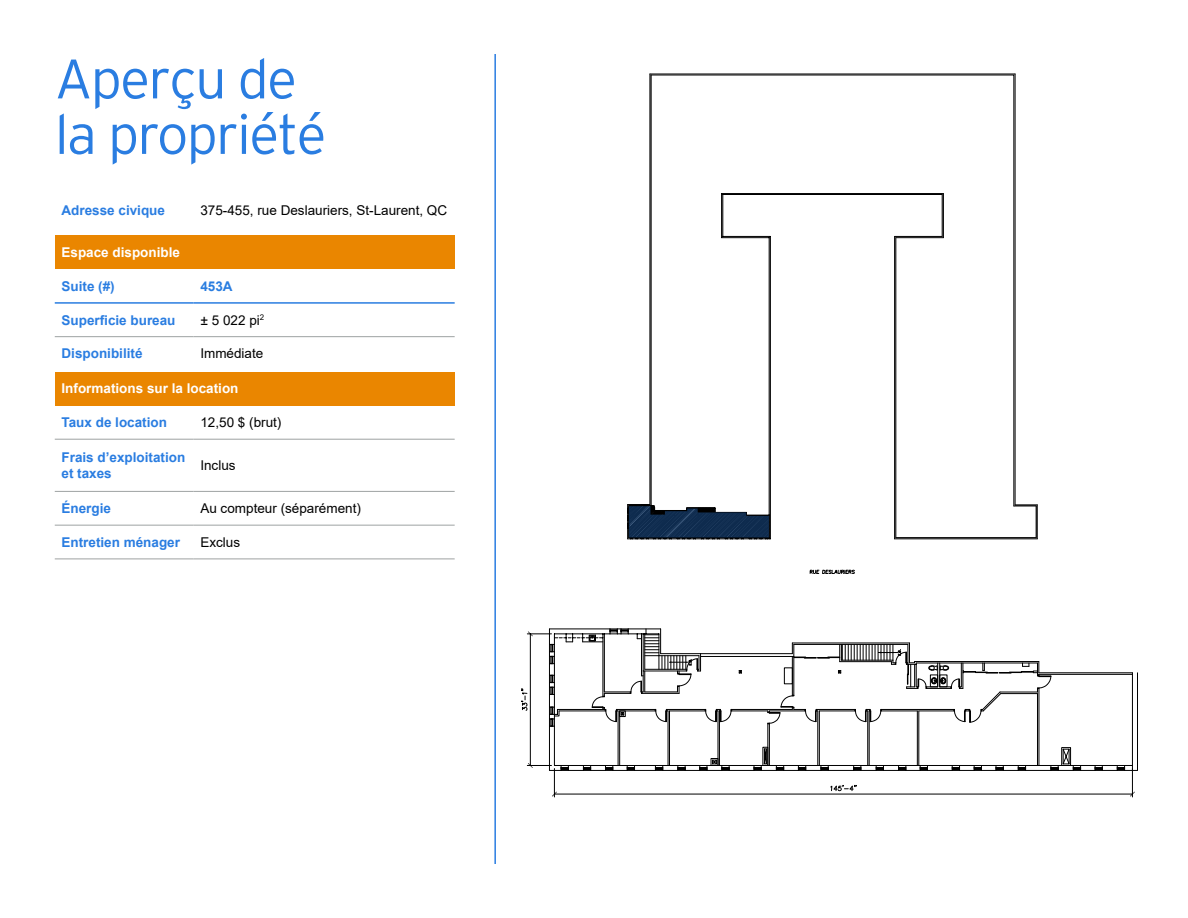
<style>
.page{position:relative;width:1188px;height:918px;background:#fff}
.page>*{position:absolute;margin:0;border:0;box-sizing:border-box;transform-origin:0 0}
.t1{font:300 55.5px/55.5px "Interstate";letter-spacing:-.03em;color:#2a7de1}
.t2{font:700 13.5px/16.2px "Arial";color:#2a7de1}
.t3{font:13.5px "Arial";color:#000}
.t4{font:700 13.5px "Arial";color:#fff}
.t5{font:700 13.5px "Arial";color:#297de0}
.s1{font-family:"Open Sans";font-weight:600}
</style>
<div class="page">
<hr style="left:494px;top:54px;width:2px;height:810px;background:#2a7de1">
<div style="left:55px;top:235px;width:400px;height:34px;background:#ea8600"></div>
<hr style="left:55px;top:336px;width:139px;height:1px;background:#9ea2a2">
<hr style="left:194px;top:336px;width:261px;height:1px;background:#9ea2a2">
<hr style="left:55px;top:302px;width:139px;height:2px;background:#297de0">
<hr style="left:194px;top:302px;width:261px;height:2px;background:#297de0">
<hr style="left:1137px;top:673px;width:1px;height:97px;background:#000">
<svg style="left:1069px;top:672px;width:64px;height:77px"></svg>
<div style="left:1062px;top:747px;width:9px;height:19px;border:1px solid #000"></div>
<svg style="left:549px;top:642px;width:520px;height:107px"></svg>
<svg style="left:739px;top:643px;width:312px;height:81px"></svg>
<hr style="left:530px;top:634px;width:1px;height:131px;background:#000">
<svg style="left:521px;top:629px;width:211px;height:98px"></svg>
<svg style="left:527px;top:749px;width:611px;height:48px"></svg>
<hr style="left:650px;top:74px;width:1px;height:431px;background:#000">
<hr style="left:1015px;top:74px;width:1px;height:431px;background:#000">
<svg style="left:651px;top:75px;width:363px;height:431px"></svg>
<hr style="left:650px;top:74px;width:365px;height:1px;background:#000">
<hr style="left:1036px;top:506px;width:1px;height:32px;background:#000">
<hr style="left:1037px;top:505px;width:1px;height:34px;background:#000">
<hr style="left:894px;top:236px;width:1px;height:303px;background:#000">
<hr style="left:896px;top:238px;width:1px;height:300px;background:#000">
<hr style="left:942px;top:194px;width:1px;height:42px;background:#000">
<hr style="left:943px;top:194px;width:1px;height:44px;background:#000">
<hr style="left:769px;top:238px;width:1px;height:300px;background:#000">
<hr style="left:770px;top:236px;width:1px;height:303px;background:#000">
<hr style="left:721px;top:194px;width:1px;height:44px;background:#000">
<hr style="left:723px;top:194px;width:1px;height:42px;background:#000">
<hr style="left:722px;top:193px;width:221px;height:1px;background:#000">
<hr style="left:723px;top:194px;width:219px;height:1px;background:#000">
<hr style="left:896px;top:237px;width:47px;height:1px;background:#000">
<hr style="left:722px;top:237px;width:47px;height:1px;background:#000">
<hr style="left:895px;top:236px;width:47px;height:1px;background:#000">
<hr style="left:723px;top:236px;width:47px;height:1px;background:#000">
<hr style="left:895px;top:539px;width:142px;height:1px;background:#000">
<hr style="left:896px;top:537px;width:140px;height:1px;background:#000">
<svg style="left:1014px;top:505px;width:23px;height:2px"></svg>
<svg style="left:810px;top:570px;width:45px;height:4px"></svg>
<svg style="left:627px;top:504px;width:143px;height:36px;background:#364b63"></svg>
<div style="left:55px;top:372px;width:400px;height:33px;background:#ea8600"></div>
<hr style="left:55px;top:439px;width:139px;height:1px;background:#9ea2a2">
<hr style="left:194px;top:439px;width:261px;height:1px;background:#9ea2a2">
<hr style="left:55px;top:491px;width:139px;height:1px;background:#9ea2a2">
<hr style="left:194px;top:491px;width:261px;height:1px;background:#9ea2a2">
<hr style="left:55px;top:525px;width:139px;height:1px;background:#9ea2a2">
<hr style="left:194px;top:525px;width:261px;height:1px;background:#9ea2a2">
<hr style="left:55px;top:559px;width:139px;height:1px;background:#9ea2a2">
<hr style="left:194px;top:559px;width:261px;height:1px;background:#9ea2a2">
<h1 class="t1" style="left:55px;top:51px;width:273px">Aperçu de la propriété</h1>
<p class="t2" style="left:62px;top:203px;width:105px">Adresse civique</p>
<p class="t3" style="left:200px;top:201px;width:248px">375-455, rue Deslauriers, St-Laurent, QC</p>
<p class="t4" style="left:62px;top:243px;width:120px">Espace disponible</p>
<p class="t2" style="left:62px;top:278px;width:55px">Suite (#)</p>
<p class="t5" style="left:200px;top:277px;width:34px">453A</p>
<p class="t2" style="left:62px;top:312px;width:116px">Superficie bureau</p>
<p class="t3" style="left:200px;top:311px;width:65px"><span class="s1">±</span> 5 022 pi<sup>2</sup></p>
<p class="t2" style="left:62px;top:346px;width:83px">Disponibilité</p>
<p class="t3" style="left:200px;top:344px;width:65px">Immédiate</p>
<p class="t4" style="left:62px;top:379px;width:179px">Informations sur la location</p>
<p class="t2" style="left:62px;top:415px;width:107px">Taux de location</p>
<p class="t3" style="left:200px;top:413px;width:83px">12,50 $ (brut)</p>
<p class="t2" style="left:62px;top:449px;width:125px">Frais d’exploitation et taxes</p>
<p class="t3" style="left:200px;top:456px;width:37px">Inclus</p>
<p class="t2" style="left:62px;top:500px;width:51px">Énergie</p>
<p class="t3" style="left:200px;top:499px;width:162px">Au compteur (séparément)</p>
<p class="t2" style="left:62px;top:534px;width:120px">Entretien ménager</p>
<p class="t3" style="left:200px;top:533px;width:41px">Exclus</p>
</div>
